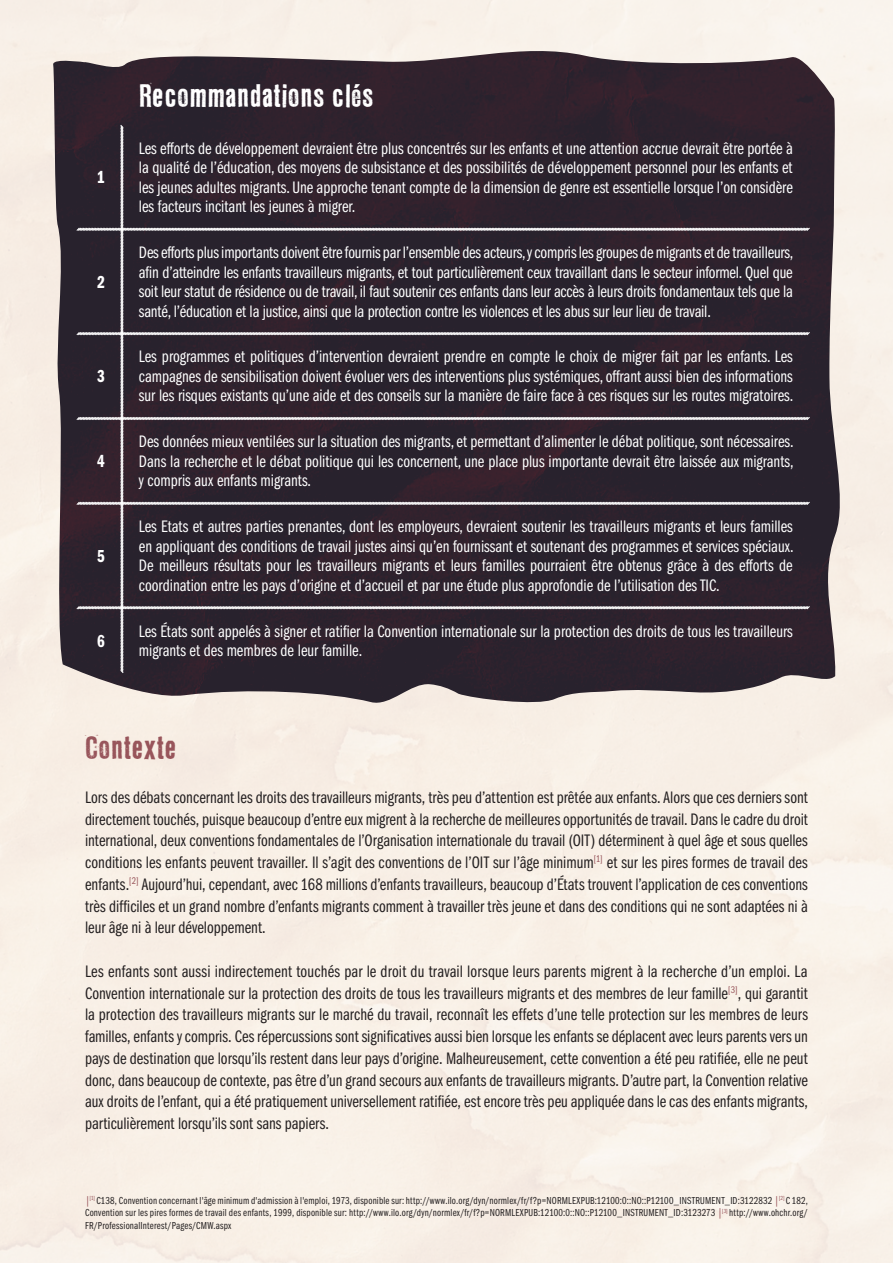
<style>
.page{position:relative;width:893px;height:1263px;background:#fff}
.page>*{position:absolute;margin:0;border:0;box-sizing:border-box;transform-origin:0 0}
.t1{font:28.5px "LL Rubber Grotesque";letter-spacing:-.025em;color:#fff}
.t2{font:28.5px "LL Rubber Grotesque";letter-spacing:-.03em;color:#98555b}
.t3{font:18px "ITC Franklin Gothic Std Dm Cp";color:#fff}
.t4{font:17.25px/19.5px "ITC Franklin Gothic Std Bk Cp";color:#fff;text-align:justify}
.t5{font:17.25px/21.8px "ITC Franklin Gothic Std Bk Cp";color:#231f20;text-align:justify}
.t6{font:10.5px/12.6px "ITC Franklin Gothic Std Bk Cp";letter-spacing:.02em;color:#231f20;text-align:justify}
.s1{color:#98555b}
</style>
<div class="page">
<svg style="left:53px;top:50px;width:788px;height:654px;background:#50454d"></svg>
<svg style="left:76px;top:124px;width:734px;height:550px;background:#312732"></svg>
<p class="t3" style="left:97px;top:167px;width:9px">1</p>
<p class="t3" style="left:97px;top:272px;width:9px">2</p>
<p class="t3" style="left:97px;top:366px;width:9px">3</p>
<p class="t3" style="left:97px;top:451px;width:9px">4</p>
<p class="t3" style="left:97px;top:546px;width:9px">5</p>
<p class="t3" style="left:97px;top:631px;width:9px">6</p>
<h1 class="t1" style="left:140px;top:78px;width:236px">Recommandations clés</h1>
<p class="t4" style="left:139px;top:139px;width:655px">Les efforts de développement devraient être plus concentrés sur les enfants et une attention accrue devrait être portée à la qualité de l’éducation, des moyens de subsistance et des possibilités de développement personnel pour les enfants et les jeunes adultes migrants. Une approche tenant compte de la dimension de genre est essentielle lorsque l’on considère les facteurs incitant les jeunes à migrer.</p>
<p class="t4" style="left:139px;top:243px;width:656px">Des efforts plus importants doivent être fournis par l’ensemble des acteurs, y compris les groupes de migrants et de travailleurs, afin d’atteindre les enfants travailleurs migrants, et tout particulièrement ceux travaillant dans le secteur informel. Quel que soit leur statut de résidence ou de travail, il faut soutenir ces enfants dans leur accès à leurs droits fondamentaux tels que la santé, l’éducation et la justice, ainsi que la protection contre les violences et les abus sur leur lieu de travail.</p>
<p class="t4" style="left:139px;top:347px;width:656px">Les programmes et politiques d’intervention devraient prendre en compte le choix de migrer fait par les enfants. Les campagnes de sensibilisation doivent évoluer vers des interventions plus systémiques, offrant aussi bien des informations sur les risques existants qu’une aide et des conseils sur la manière de faire face à ces risques sur les routes migratoires.</p>
<p class="t4" style="left:139px;top:432px;width:656px">Des données mieux ventilées sur la situation des migrants, et permettant d’alimenter le débat politique, sont nécessaires.<br>Dans la recherche et le débat politique qui les concernent, une place plus importante devrait être laissée aux migrants, y compris aux enfants migrants.</p>
<p class="t4" style="left:139px;top:517px;width:656px">Les Etats et autres parties prenantes, dont les employeurs, devraient soutenir les travailleurs migrants et leurs familles en appliquant des conditions de travail justes ainsi qu’en fournissant et soutenant des programmes et services spéciaux.<br>De meilleurs résultats pour les travailleurs migrants et leurs familles pourraient être obtenus grâce à des efforts de coordination entre les pays d’origine et d’accueil et par une étude plus approfondie de l’utilisation des TIC.</p>
<p class="t4" style="left:139px;top:621px;width:655px">Les États sont appelés à signer et ratifier la Convention internationale sur la protection des droits de tous les travailleurs migrants et des membres de leur famille.</p>
<h1 class="t2" style="left:85px;top:731px;width:94px">Contexte</h1>
<p class="t5" style="left:85px;top:787px;width:724px">Lors des débats concernant les droits des travailleurs migrants, très peu d’attention est prêtée aux enfants. Alors que ces derniers sont directement touchés, puisque beaucoup d’entre eux migrent à la recherche de meilleures opportunités de travail. Dans le cadre du droit international, deux conventions fondamentales de l’Organisation internationale du travail (OIT) déterminent à quel âge et sous quelles conditions les enfants peuvent travailler. Il s’agit des conventions de l’OIT sur l’âge minimum<sup>[1]</sup> et sur les pires formes de travail des enfants.<sup>[2]</sup> Aujourd’hui, cependant, avec 168 millions d’enfants travailleurs, beaucoup d’États trouvent l’application de ces conventions très difficiles et un grand nombre d’enfants migrants comment à travailler très jeune et dans des conditions qui ne sont adaptées ni à leur âge ni à leur développement.</p>
<p class="t5" style="left:85px;top:961px;width:724px">Les enfants sont aussi indirectement touchés par le droit du travail lorsque leurs parents migrent à la recherche d’un emploi. La Convention internationale sur la protection des droits de tous les travailleurs migrants et des membres de leur famille<sup>[3]</sup>, qui garantit la protection des travailleurs migrants sur le marché du travail, reconnaît les effets d’une telle protection sur les membres de leurs familles, enfants y compris. Ces répercussions sont significatives aussi bien lorsque les enfants se déplacent avec leurs parents vers un pays de destination que lorsqu’ils restent dans leur pays d’origine. Malheureusement, cette convention a été peu ratifiée, elle ne peut donc, dans beaucoup de contexte, pas être d’un grand secours aux enfants de travailleurs migrants. D’autre part, la Convention relative aux droits de l’enfant, qui a été pratiquement universellement ratifiée, est encore très peu appliquée dans le cas des enfants migrants, particulièrement lorsqu’ils sont sans papiers.</p>
<p class="t6" style="left:85px;top:1194px;width:724px"><span class="s1">|</span><sup>[1]</sup> C138, Convention concernant l'âge minimum d'admission à l'emploi, 1973, disponible sur: http://www.ilo.org/dyn/normlex/fr/f?p=NORMLEXPUB:12100:0::NO::P12100_INSTRUMENT_ID:3122832 <span class="s1">|</span><sup>[2]</sup> C 182, Convention sur les pires formes de travail des enfants, 1999, disponible sur: http://www.ilo.org/dyn/normlex/fr/f?p=NORMLEXPUB:12100:0::NO::P12100_INSTRUMENT_ID:3123273 <span class="s1">|</span><sup>[3]</sup> http://www.ohchr.org/ FR/ProfessionalInterest/Pages/CMW.aspx</p>
</div>
